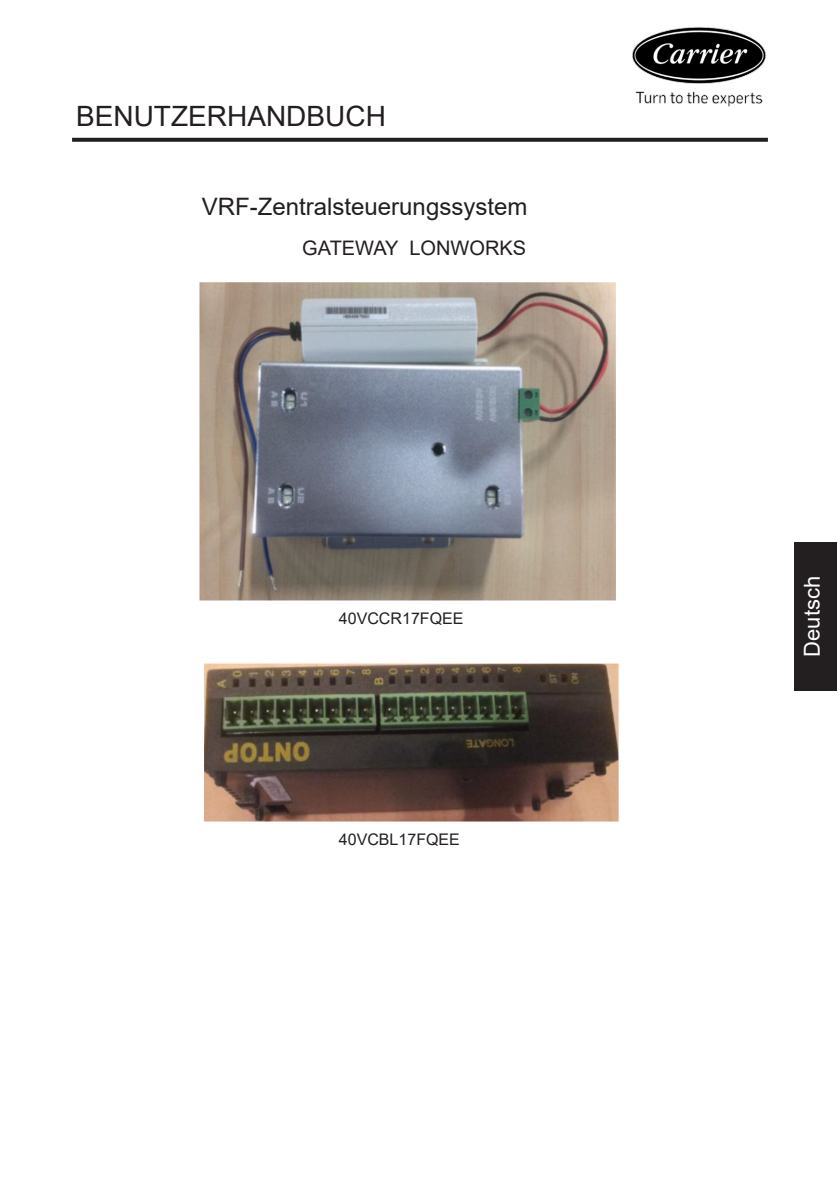
<style>
.page{position:relative;width:840px;height:1191px;background:#fff}
.page>*{position:absolute;margin:0;border:0;box-sizing:border-box;transform-origin:0 0}
.t1{font:28px "Arial";color:#231f20}
.t2{font:24px "Arial";color:#231f20}
.t3{font:22px "Arial";color:#fff}
.t4{font:20px "Arial";color:#231f20}
.t5{font:16px "Arial";color:#231f20}
</style>
<div class="page">
<svg style="left:72px;top:138px;width:695px;height:4px;background:#2f2b2c"></svg>
<img style="left:199px;top:282px;width:417px;height:319px">
<img style="left:204px;top:663px;width:415px;height:159px">
<img style="left:632px;top:27px;width:134px;height:80px">
<div style="left:793px;top:542px;width:43px;height:149px;background:#231f20"></div>
<p class="t1" style="left:76px;top:97px;width:311px">BENUTZERHANDBUCH</p>
<p class="t2" style="left:201px;top:190px;width:327px">VRF-Zentralsteuerungssystem</p>
<p class="t4" style="left:302px;top:234px;width:225px">GATEWAY LONWORKS</p>
<p class="t5" style="left:339px;top:607px;width:126px">40VCCR17FQEE</p>
<p class="t5" style="left:339px;top:828px;width:122px">40VCBL17FQEE</p>
<p class="t3" style="left:796px;top:657px;width:82px;rotate:-90deg">Deutsch</p>
</div>
